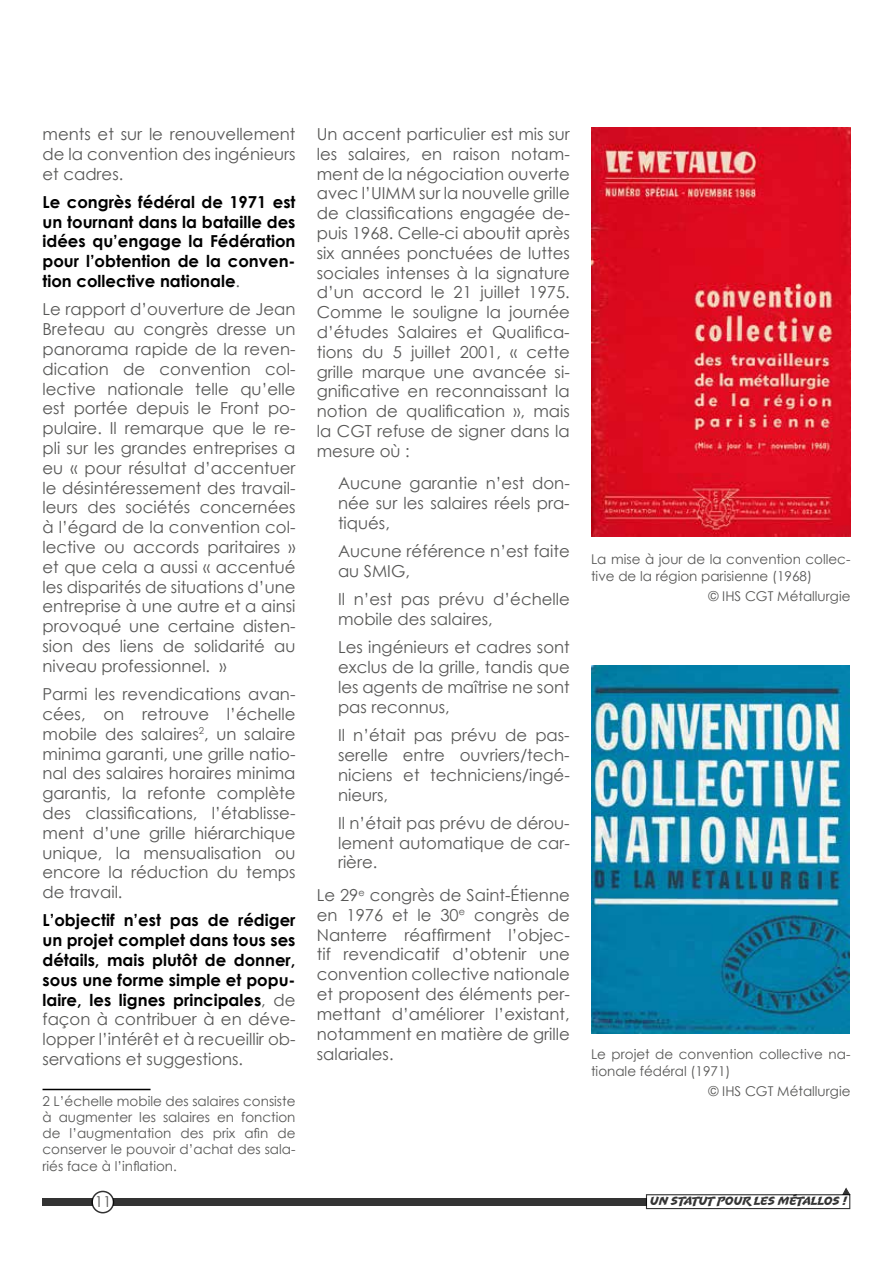
<style>
.page{position:relative;width:893px;height:1263px;background:#fff}
.page>*{position:absolute;margin:0;border:0;box-sizing:border-box;transform-origin:0 0}
.t1{font:16.5px/19.8px "Century Gothic";color:#575756;text-align:justify}
.t2{font:700 16.5px/19.8px "Century Gothic";color:#000;text-align:justify}
.t3{font:15px "Century Gothic";color:#575756}
.t4{font:13.5px/16.2px "Century Gothic";color:#575756}
.t5{font:12px "Uppercut Angle";color:#000}
.s1{font-weight:400;color:#575756}
</style>
<div class="page">
<div style="left:113px;top:1198px;width:533px;height:7px;background:#333"></div>
<svg style="left:645px;top:1187px;width:206px;height:23px"></svg>
<div style="left:91px;top:1191px;width:23px;height:22px;border:2px solid #000;border-radius:50%"></div>
<div style="left:43px;top:1198px;width:50px;height:7px;background:#333"></div>
<hr style="left:43px;top:1089px;width:108px;height:1px;background:#000">
<img style="left:591px;top:665px;width:259px;height:369px">
<img style="left:591px;top:128px;width:259px;height:409px">
<p class="t1" style="left:43px;top:124px;width:255px">ments et sur le renouvellement de la convention des ingénieurs et cadres.</p>
<p class="t2" style="left:43px;top:191px;width:255px">Le congrès fédéral de 1971 est un tournant dans la bataille des idées qu’engage la Fédération pour l’obtention de la conven&shy;tion collective nationale<span class="s1">.</span></p>
<p class="t1" style="left:43px;top:299px;width:255px">Le rapport d’ouverture de Jean Breteau au congrès dresse un panorama rapide de la reven&shy;dication de convention col&shy;lective nationale telle qu’elle est portée depuis le Front po&shy;pulaire. Il remarque que le re&shy;pli sur les grandes entreprises a eu « pour résultat d’accentuer le désintéressement des travail&shy;leurs des sociétés concernées à l’égard de la convention col&shy;lective ou accords paritaires » et que cela a aussi « accentué les disparités de situations d’une entreprise à une autre et a ainsi provoqué une certaine disten&shy;sion des liens de solidarité au niveau professionnel. »</p>
<p class="t1" style="left:43px;top:684px;width:255px">Parmi les revendications avan&shy;cées, on retrouve l’échelle mobile des salaires<sup>2</sup>, un salaire minima garanti, une grille natio&shy;nal des salaires horaires minima garantis, la refonte complète des classifications, l’établisse&shy;ment d’une grille hiérarchique unique, la mensualisation ou encore la réduction du temps de travail.</p>
<p class="t2" style="left:43px;top:910px;width:255px">L’objectif n’est pas de rédiger un projet complet dans tous ses détails, mais plutôt de donner, sous une forme simple et popu&shy;laire, les lignes principales<span class="s1">, de façon à contribuer à en déve&shy;lopper l’intérêt et à recueillir ob&shy;servations et suggestions.</span></p>
<p class="t4" style="left:43px;top:1092px;width:255px;text-align:justify">2 L’échelle mobile des salaires consiste à augmenter les salaires en fonction de l’augmentation des prix afin de conserver le pouvoir d’achat des sala&shy;riés face à l’inflation.</p>
<p class="t3" style="left:95px;top:1191px;width:18px">11</p>
<p class="t1" style="left:317px;top:124px;width:255px">Un accent particulier est mis sur les salaires, en raison notam&shy;ment de la négociation ouverte avec l’UIMM sur la nouvelle grille de classifications engagée de&shy;puis 1968. Celle-ci aboutit après six années ponctuées de luttes sociales intenses à la signature d’un accord le 21 juillet 1975.<br>Comme le souligne la journée d’études Salaires et Qualifica&shy;tions du 5 juillet 2001, « cette grille marque une avancée si&shy;gnificative en reconnaissant la notion de qualification », mais la CGT refuse de signer dans la mesure où :</p>
<p class="t1" style="left:338px;top:473px;width:233px">Aucune garantie n’est don&shy;née sur les salaires réels pra&shy;tiqués,</p>
<p class="t1" style="left:338px;top:541px;width:233px">Aucune référence n’est faite au SMIG,</p>
<p class="t1" style="left:338px;top:589px;width:233px">Il n’est pas prévu d’échelle mobile des salaires,</p>
<p class="t1" style="left:338px;top:637px;width:233px">Les ingénieurs et cadres sont exclus de la grille, tandis que les agents de maîtrise ne sont pas reconnus,</p>
<p class="t1" style="left:338px;top:725px;width:233px">Il n’était pas prévu de pas&shy;serelle entre ouvriers/tech&shy;niciens et techniciens/ingé&shy;nieurs,</p>
<p class="t1" style="left:338px;top:813px;width:233px">Il n’était pas prévu de dérou&shy;lement automatique de car&shy;rière.</p>
<p class="t1" style="left:317px;top:885px;width:255px">Le 29<sup>e</sup> congrès de Saint-Étienne en 1976 et le 30<sup>e</sup> congrès de Nanterre réaffirment l’objec&shy;tif revendicatif d’obtenir une convention collective nationale et proposent des éléments per&shy;mettant d’améliorer l’existant, notamment en matière de grille salariales.</p>
<p class="t4" style="left:591px;top:551px;width:261px">La mise à jour de la convention collec&shy;tive de la région parisienne (1968)</p>
<p class="t4" style="left:708px;top:588px;width:144px">© IHS CGT Métallurgie</p>
<p class="t4" style="left:591px;top:1046px;width:261px">Le projet de convention collective na&shy;tionale fédéral (1971)</p>
<p class="t4" style="left:708px;top:1083px;width:144px">© IHS CGT Métallurgie</p>
<p class="t5" style="left:650px;top:1194px;width:198px">UN STATUT POUR LES MÉTALLOS !</p>
</div>
